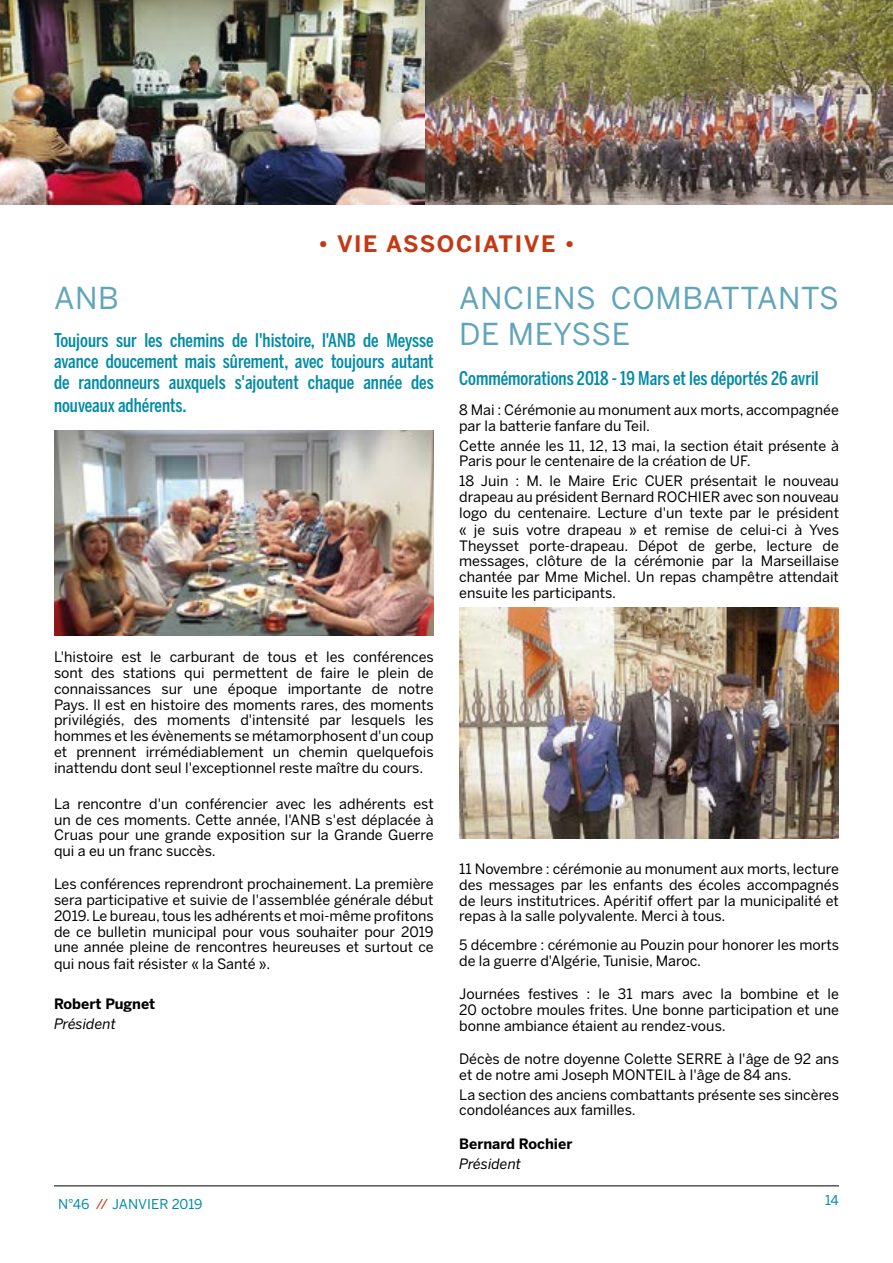
<style>
.page{position:relative;width:893px;height:1263px;background:#fff}
.page>*{position:absolute;margin:0;border:0;box-sizing:border-box;transform-origin:0 0}
.t1{font:30px/36px "Benton Sans";letter-spacing:.02em;color:#60a4bb}
.t2{font:700 22.5px "Benton Sans";letter-spacing:.07em;color:#c43915}
.t3{font:500 18.75px/21.5px "Benton Sans Compressed";color:#008ba7;text-align:justify}
.t4{font:14.25px/15.8px "Benton Sans";color:#000;text-align:justify}
.t5{font:700 14.25px "Benton Sans";color:#000}
.t6{font:italic 14.25px "Benton Sans";color:#000}
.t7{font:13.5px "Benton Sans";color:#008ba7}
.s1{color:#c43915}
</style>
<div class="page">
<hr style="left:54px;top:1185px;width:785px;height:1px;background:#000">
<img style="left:0;top:0;width:893px;height:205px">
<img style="left:54px;top:430px;width:380px;height:206px">
<img style="left:459px;top:607px;width:380px;height:232px">
<h2 class="t2" style="left:318px;top:229px;width:258px">• VIE ASSOCIATIVE •</h2>
<h1 class="t1" style="left:54px;top:280px;width:66px">ANB</h1>
<h3 class="t3" style="left:54px;top:329px;width:381px">Toujours sur les chemins de l'histoire, l'ANB de Meysse avance doucement mais sûrement, avec toujours autant de randonneurs auxquels s'ajoutent chaque année des nouveaux adhérents.</h3>
<p class="t4" style="left:54px;top:649px;width:381px">L'histoire est le carburant de tous et les conférences sont des stations qui permettent de faire le plein de connaissances sur une époque importante de notre Pays. Il est en histoire des moments rares, des moments privilégiés, des moments d'intensité par lesquels les hommes et les évènements se métamorphosent d'un coup et prennent irrémédiablement un chemin quelquefois inattendu dont seul l'exceptionnel reste maître du cours.</p>
<p class="t4" style="left:54px;top:796px;width:381px">La rencontre d'un conférencier avec les adhérents est un de ces moments. Cette année, l'ANB s'est déplacée à Cruas pour une grande exposition sur la Grande Guerre qui a eu un franc succès.</p>
<p class="t4" style="left:54px;top:876px;width:381px">Les conférences reprendront prochainement. La première sera participative et suivie de l'assemblée générale début 2019. Le bureau, tous les adhérents et moi-même profitons de ce bulletin municipal pour vous souhaiter pour 2019 une année pleine de rencontres heureuses et surtout ce</p>
<p class="t4" style="left:54px;top:956px;width:218px">qui nous fait résister « la Santé ».</p>
<p class="t5" style="left:54px;top:995px;width:103px">Robert Pugnet</p>
<p class="t6" style="left:54px;top:1016px;width:63px">Président</p>
<h1 class="t1" style="left:459px;top:280px;width:381px">ANCIENS COMBATTANTS<br>DE MEYSSE</h1>
<h3 class="t3" style="left:459px;top:367px;width:361px">Commémorations 2018 - 19 Mars et les déportés 26 avril</h3>
<p class="t4" style="left:459px;top:402px;width:381px">8 Mai : Cérémonie au monument aux morts, accompagnée par la batterie fanfare du Teil.</p>
<p class="t4" style="left:459px;top:438px;width:381px">Cette année les 11, 12, 13 mai, la section était présente à<br>Paris pour le centenaire de la création de UF.</p>
<p class="t4" style="left:459px;top:473px;width:381px">18 Juin : M. le Maire Eric CUER présentait le nouveau drapeau au président Bernard ROCHIER avec son nouveau logo du centenaire. Lecture d'un texte par le président</p>
<p class="t4" style="left:459px;top:522px;width:381px">« je suis votre drapeau » et remise de celui-ci à Yves Theysset porte-drapeau. Dépot de gerbe, lecture de messages, clôture de la cérémonie par la Marseillaise chantée par Mme Michel. Un repas champêtre attendait ensuite les participants.</p>
<p class="t4" style="left:459px;top:861px;width:381px">11 Novembre : cérémonie au monument aux morts, lecture des messages par les enfants des écoles accompagnés de leurs institutrices. Apéritif offert par la municipalité et repas à la salle polyvalente. Merci à tous.</p>
<p class="t4" style="left:459px;top:937px;width:381px">5 décembre : cérémonie au Pouzin pour honorer les morts de la guerre d'Algérie, Tunisie, Maroc.</p>
<p class="t4" style="left:459px;top:986px;width:381px">Journées festives : le 31 mars avec la bombine et le 20 octobre moules frites. Une bonne participation et une bonne ambiance étaient au rendez-vous.</p>
<p class="t4" style="left:459px;top:1051px;width:381px">Décès de notre doyenne Colette SERRE à l'âge de 92 ans et de notre ami Joseph MONTEIL à l'âge de 84 ans.</p>
<p class="t4" style="left:459px;top:1087px;width:381px">La section des anciens combattants présente ses sincères condoléances aux familles.</p>
<p class="t5" style="left:459px;top:1134px;width:115px">Bernard Rochier</p>
<p class="t6" style="left:459px;top:1155px;width:63px">Président</p>
<p class="t7" style="left:58px;top:1195px;width:146px">N°46 <span class="s1">//</span> JANVIER 2019</p>
<p class="t7" style="left:825px;top:1192px;width:15px">14</p>
</div>
